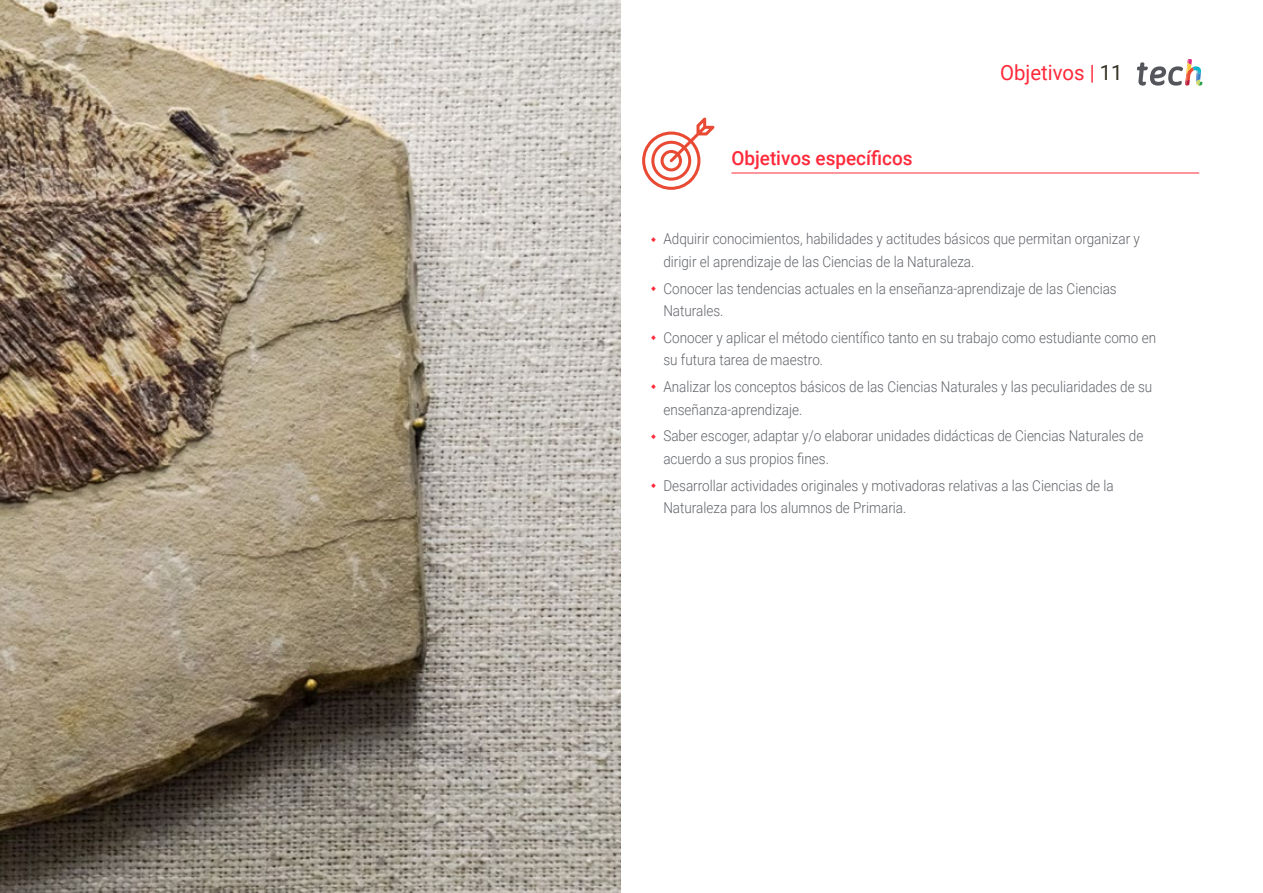
<style>
.page{position:relative;width:1263px;height:893px;background:#fff}
.page>*{position:absolute;margin:0;border:0;box-sizing:border-box;transform-origin:0 0}
.t1{font:21px "Roboto";color:#ff293a}
.t2{font:500 19.5px "Roboto";color:#ff293a}
.t3{font:300 15px/22.5px "Roboto";color:#61646a;scale:.9 1}
.s1{color:#312e20}
</style>
<div class="page">
<hr style="left:731px;top:173px;width:468px;height:1px;background:#ff293a">
<svg style="left:642px;top:117px;width:72px;height:73px"></svg>
<img style="left:0;top:0;width:621px;height:893px">
<svg style="left:1137px;top:59px;width:65px;height:27px"></svg>
<h2 class="t2" style="left:731px;top:144px;width:183px">Objetivos específicos</h2>
<h1 class="t1" style="left:1000px;top:57px;width:124px">Objetivos | <span class="s1">11</span></h1>
<p class="t3" style="left:663px;top:227px;width:531px">Adquirir conocimientos, habilidades y actitudes básicos que permitan organizar y dirigir el aprendizaje de las Ciencias de la Naturaleza.</p>
<p class="t3" style="left:663px;top:276px;width:505px">Conocer las tendencias actuales en la enseñanza-aprendizaje de las Ciencias<br>Naturales.</p>
<p class="t3" style="left:663px;top:326px;width:549px">Conocer y aplicar el método científico tanto en su trabajo como estudiante como en su futura tarea de maestro.</p>
<p class="t3" style="left:663px;top:375px;width:545px">Analizar los conceptos básicos de las Ciencias Naturales y las peculiaridades de su enseñanza-aprendizaje.</p>
<p class="t3" style="left:663px;top:424px;width:535px">Saber escoger, adaptar y/o elaborar unidades didácticas de Ciencias Naturales de acuerdo a sus propios fines.</p>
<p class="t3" style="left:663px;top:473px;width:502px">Desarrollar actividades originales y motivadoras relativas a las Ciencias de la<br>Naturaleza para los alumnos de Primaria.</p>
</div>
